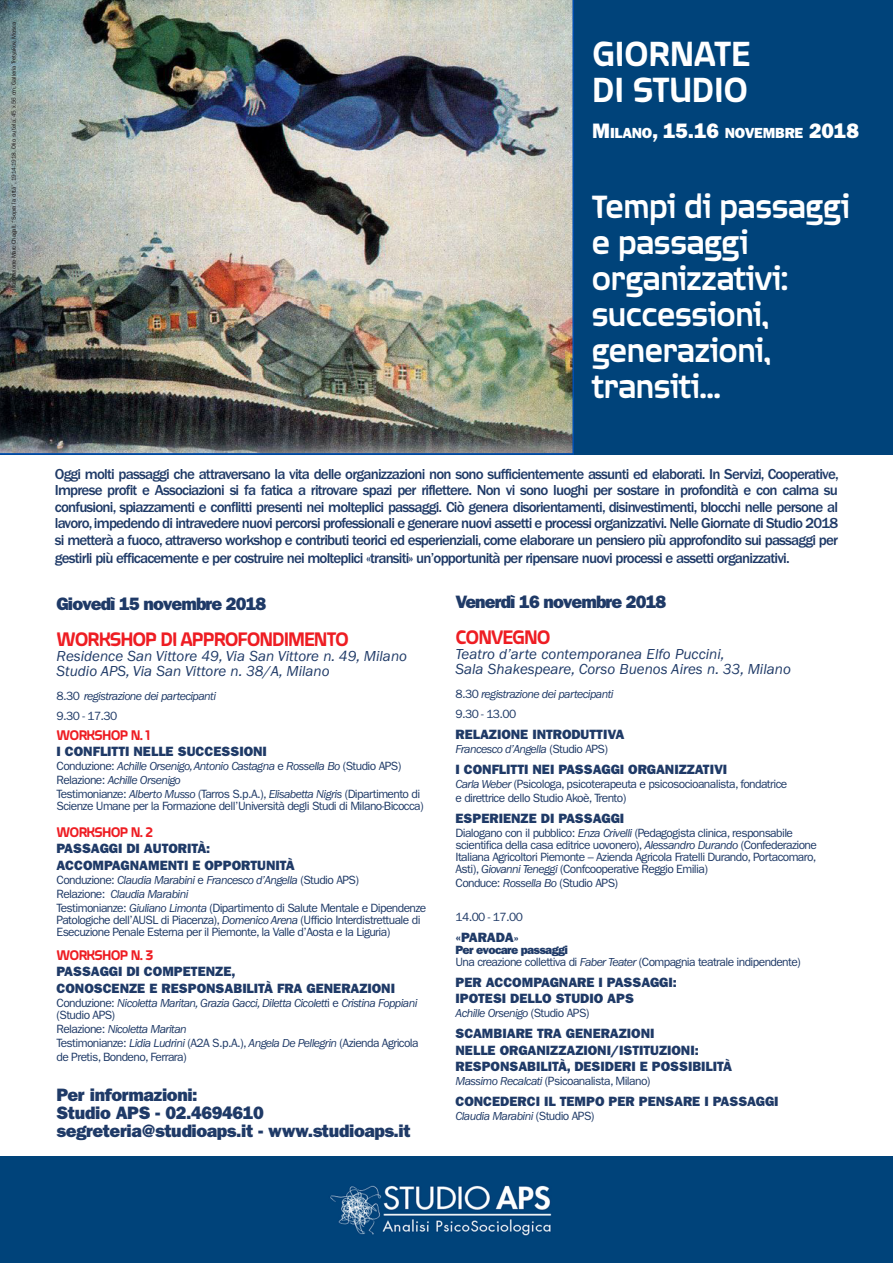
<style>
.page{position:relative;width:893px;height:1263px;background:#fff}
.page>*{position:absolute;margin:0;border:0;box-sizing:border-box;transform-origin:0 0}
.t1{font:500 37.5px "Quagmire W00";letter-spacing:-.01em;color:#fff}
.t2{font:500 34.5px/36px "Quagmire W00";letter-spacing:-.01em;color:#fff;text-align:justify}
.t3{font:500 21px "Quagmire W00";letter-spacing:-.05em;color:#ee1d23}
.t4{font:18px "ITC Franklin Gothic Std Hvy";letter-spacing:-.025em;color:#1f3a67}
.t5{font:18px "ITC Franklin Gothic Std Hvy";letter-spacing:-.05em;color:#1f3a67}
.t6{font:500 15px/16.5px "ITC Franklin Gothic Std";letter-spacing:-.055em;color:#1f3a67;text-align:justify}
.t7{font:italic 15px "ITC Franklin Gothic Std";color:#1f3a67}
.t8{font:500 15px "Quagmire W00";letter-spacing:-.05em;color:#ee1d23}
.t9{font:14.7px "ITC Franklin Gothic Std Hvy";letter-spacing:-.015em;color:#fff}
.t10{font:13.5px "ITC Franklin Gothic Std Hvy";color:#1f3a67}
.t11{font:12px/12px "ITC Franklin Gothic Std";letter-spacing:-.05em;color:#1f3a67}
.t12{font:italic 12px/12px "ITC Franklin Gothic Std";letter-spacing:-.05em;color:#1f3a67}
.t13{font:12px "ITC Franklin Gothic Std Hvy";letter-spacing:-.05em;color:#1f3a67}
.t14{font:6px "ITC Franklin Gothic Std";letter-spacing:-.025em;color:#231f20}
.s1{font-size:21px}
.s2{font-style:normal}
.s3{font-style:italic}
.s4{font-size:12px}
</style>
<div class="page">
<div style="left:0;top:1157px;width:893px;height:106px;background:#00437a"></div>
<div style="left:0;top:0;width:893px;height:455px;background:#00437a"></div>
<img style="left:0;top:0;width:574px;height:455px">
<img style="left:330px;top:1185px;width:222px;height:51px">
<p class="t14" style="left:10px;top:290px;width:269px;rotate:-90deg">Illustrazione Marc Chagall, “Sopra la città”, 1914-1918. Olio su tela, 45 x 56 cm, Galleria Tretyakov, Mosca</p>
<p class="t1" style="left:592px;top:28px;width:160px">GIORNATE</p>
<p class="t1" style="left:592px;top:64px;width:157px">DI STUDIO</p>
<p class="t9" style="left:592px;top:124px;width:268px"><span class="s1">M</span>ILANO<span class="s1">, 15.16</span> NOVEMBRE <span class="s1">2018</span></p>
<p class="t2" style="left:592px;top:187px;width:259px">Tempi di passaggi</p>
<p class="t2" style="left:592px;top:223px;width:158px">e passaggi</p>
<p class="t2" style="left:592px;top:259px;width:198px">organizzativi:</p>
<p class="t2" style="left:592px;top:295px;width:181px">successioni, generazioni, transiti...</p>
<p class="t6" style="left:55px;top:466px;width:785px">Oggi molti passaggi che attraversano la vita delle organizzazioni non sono sufficientemente assunti ed elaborati. In Servizi, Cooperative, Imprese profit e Associazioni si fa fatica a ritrovare spazi per riflettere. Non vi sono luoghi per sostare in profondità e con calma su confusioni, spiazzamenti e conflitti presenti nei molteplici passaggi. Ciò genera disorientamenti, disinvestimenti, blocchi nelle persone al lavoro, impedendo di intravedere nuovi percorsi professionali e generare nuovi assetti e processi organizzativi. Nelle Giornate di Studio 2018 si metterà a fuoco, attraverso workshop e contributi teorici ed esperienziali, come elaborare un pensiero più approfondito sui passaggi per</p>
<p class="t6" style="left:55px;top:550px;width:736px">gestirli più efficacemente e per costruire nei molteplici «transiti» un’opportunità per ripensare nuovi processi e assetti organizzativi.</p>
<p class="t5" style="left:57px;top:593px;width:211px">Giovedì 15 novembre 2018</p>
<p class="t3" style="left:57px;top:625px;width:294px">WORKSHOP DI APPROFONDIMENTO</p>
<p class="t7" style="left:57px;top:648px;width:352px">Residence San Vittore 49, Via San Vittore n. 49, Milano</p>
<p class="t7" style="left:57px;top:663px;width:275px">Studio APS, Via San Vittore n. 38/A, Milano</p>
<p class="t12" style="left:57px;top:690px;width:161px"><span class="s2">8.30</span> registrazione dei partecipanti</p>
<p class="t11" style="left:57px;top:710px;width:62px">9.30 - 17.30</p>
<p class="t8" style="left:57px;top:724px;width:95px">WORKSHOP N. 1</p>
<p class="t10" style="left:57px;top:743px;width:212px">I CONFLITTI NELLE SUCCESSIONI</p>
<p class="t12" style="left:57px;top:760px;width:346px"><span class="s2">Conduzione:</span> Achille Orsenigo, Antonio Castagna <span class="s2">e</span> Rossella Bo <span class="s2">(Studio APS)</span></p>
<p class="t12" style="left:57px;top:774px;width:126px"><span class="s2">Relazione:</span> Achille Orsenigo</p>
<p class="t11" style="left:57px;top:788px;width:369px">Testimonianze: <span class="s3">Alberto Musso</span> (Tarros S.p.A.), <span class="s3">Elisabetta Nigris</span> (Dipartimento di<br>Scienze Umane per la Formazione dell’Università degli Studi di Milano-Bicocca)</p>
<p class="t8" style="left:57px;top:821px;width:98px">WORKSHOP N. 2</p>
<p class="t10" style="left:57px;top:840px;width:155px">PASSAGGI DI AUTORITÀ:</p>
<p class="t10" style="left:57px;top:857px;width:240px">ACCOMPAGNAMENTI E OPPORTUNITÀ</p>
<p class="t12" style="left:57px;top:874px;width:304px"><span class="s2">Conduzione:</span> Claudia Marabini <span class="s2">e</span> Francesco d’Angella <span class="s2">(Studio APS)</span></p>
<p class="t12" style="left:57px;top:888px;width:133px"><span class="s2">Relazione:</span> Claudia Marabini</p>
<p class="t11" style="left:57px;top:902px;width:371px">Testimonianze: <span class="s3">Giuliano Limonta</span> (Dipartimento di Salute Mentale e Dipendenze<br>Patologiche dell’AUSL di Piacenza), <span class="s3">Domenico Arena</span> (Ufficio Interdistrettuale di<br>Esecuzione Penale Esterna per il Piemonte, la Valle d’Aosta e la Liguria)</p>
<p class="t8" style="left:57px;top:945px;width:98px">WORKSHOP N. 3</p>
<p class="t10" style="left:57px;top:964px;width:180px">PASSAGGI DI COMPETENZE,</p>
<p class="t10" style="left:57px;top:980px;width:340px">CONOSCENZE E RESPONSABILITÀ FRA GENERAZIONI</p>
<p class="t12" style="left:57px;top:997px;width:362px"><span class="s2">Conduzione:</span> Nicoletta Maritan, Grazia Gacci, Diletta Cicolett<span class="s2">i e</span> Cristina Foppiani <span class="s2">(Studio APS)</span></p>
<p class="t12" style="left:57px;top:1023px;width:132px"><span class="s2">Relazione:</span> Nicoletta Maritan</p>
<p class="t11" style="left:57px;top:1037px;width:364px">Testimonianze: <span class="s3">Lidia Ludrini</span> (A2A S.p.A.), <span class="s3">Angela De Pellegrin</span> (Azienda Agricola</p>
<p class="t11" style="left:57px;top:1051px;width:132px">de Pretis, Bondeno, Ferrara)</p>
<p class="t4" style="left:57px;top:1084px;width:143px">Per informazioni:</p>
<p class="t4" style="left:57px;top:1102px;width:209px">Studio APS - 02.4694610</p>
<p class="t4" style="left:57px;top:1120px;width:356px">segreteria@studioaps.it - www.studioaps.it</p>
<p class="t5" style="left:455px;top:591px;width:212px">Venerdì 16 novembre 2018</p>
<p class="t3" style="left:455px;top:623px;width:97px">CONVEGNO</p>
<p class="t7" style="left:455px;top:646px;width:271px">Teatro d’arte contemporanea Elfo Puccini,</p>
<p class="t7" style="left:455px;top:661px;width:337px">Sala Shakespeare, Corso Buenos Aires n. 33, Milano</p>
<p class="t12" style="left:455px;top:688px;width:160px"><span class="s2">8.30</span> registrazione dei partecipanti</p>
<p class="t11" style="left:455px;top:708px;width:62px">9.30 - 13.00</p>
<p class="t10" style="left:455px;top:726px;width:170px">RELAZIONE INTRODUTTIVA</p>
<p class="t12" style="left:455px;top:743px;width:154px">Francesco d’Angella <span class="s2">(Studio APS)</span></p>
<p class="t10" style="left:455px;top:761px;width:273px">I CONFLITTI NEI PASSAGGI ORGANIZZATIVI</p>
<p class="t11" style="left:455px;top:778px;width:333px"><span class="s3">Carla Weber</span> (Psicologa, psicoterapeuta e psicosocioanalista, fondatrice</p>
<p class="t11" style="left:455px;top:792px;width:172px">e direttrice dello Studio Akoè, Trento)</p>
<p class="t10" style="left:455px;top:810px;width:170px">ESPERIENZE DI PASSAGGI</p>
<p class="t11" style="left:455px;top:827px;width:363px">Dialogano con il pubblico: <span class="s3">Enza Crivelli</span> (Pedagogista clinica, responsabile scientifica della casa editrice uovonero), <span class="s3">Alessandro Durando</span> (Confederazione Italiana Agricoltori Piemonte – Azienda Agricola Fratelli Durando, Portacomaro, Asti), <span class="s3">Giovanni Teneggi</span> (Confcooperative Reggio Emilia)</p>
<p class="t11" style="left:455px;top:877px;width:164px">Conduce: <span class="s3">Rossella Bo</span> (Studio APS)</p>
<p class="t11" style="left:455px;top:911px;width:69px">14.00 - 17.00</p>
<p class="t10" style="left:455px;top:929px;width:65px">«PARADA<span class="s4">»</span></p>
<p class="t13" style="left:455px;top:943px;width:114px">Per evocare passaggi</p>
<p class="t11" style="left:455px;top:956px;width:347px">Una creazione collettiva di <span class="s3">Faber Teater</span> (Compagnia teatrale indipendente)</p>
<p class="t10" style="left:455px;top:974px;width:223px">PER ACCOMPAGNARE I PASSAGGI:</p>
<p class="t10" style="left:455px;top:991px;width:180px">IPOTESI DELLO STUDIO APS</p>
<p class="t12" style="left:455px;top:1008px;width:135px">Achille Orsenigo <span class="s2">(Studio APS)</span></p>
<p class="t10" style="left:455px;top:1026px;width:200px">SCAMBIARE TRA GENERAZIONI</p>
<p class="t10" style="left:455px;top:1042px;width:245px">NELLE ORGANIZZAZIONI/ISTITUZIONI:</p>
<p class="t10" style="left:455px;top:1059px;width:278px">RESPONSABILITÀ, DESIDERI E POSSIBILITÀ</p>
<p class="t11" style="left:455px;top:1075px;width:196px"><span class="s3">Massimo Recalcati</span> (Psicoanalista, Milano)</p>
<p class="t10" style="left:455px;top:1093px;width:325px">CONCEDERCI IL TEMPO PER PENSARE I PASSAGGI</p>
<p class="t12" style="left:455px;top:1110px;width:141px">Claudia Marabini <span class="s2">(Studio APS)</span></p>
</div>
